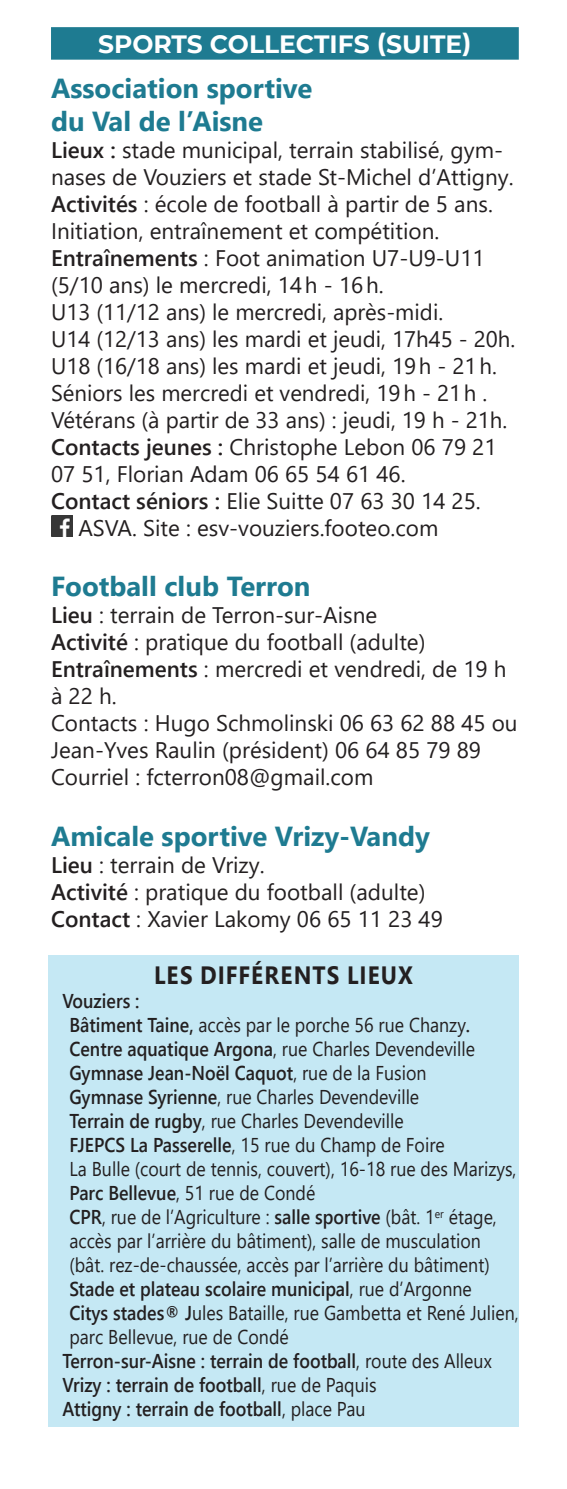
<style>
.page{position:relative;width:567px;height:1489px;background:#fff}
.page>*{position:absolute;margin:0;border:0;box-sizing:border-box;transform-origin:0 0}
.t1{font:700 27.5px/33px "Segoe UI";color:#1e7b91}
._2022{font:700 25px "Montserrat";color:#fff}
.t2{font:700 25px "Segoe UI";letter-spacing:.045em;color:#231f20;scale:.9 1}
.t3{font:22.5px/27px "Segoe UI";color:#231f20}
.t4{font:20px/24px "Segoe UI";color:#231f20;scale:.89 1}
.t5{font:600 20px "Segoe UI";color:#231f20;scale:.89 1}
.s1{font-weight:600}
.s2{font-weight:400}
</style>
<div class="page">
<div style="left:51px;top:27px;width:468px;height:33px;background:#1e7b91"></div>
<img style="left:51px;top:515px;width:21px;height:21px">
<div style="left:48px;top:955px;width:471px;height:471px;background:#c5e8f4"></div>
<p class="_2022" style="left:98px;top:26px;width:375px">SPORTS COLLECTIFS (SUITE)</p>
<p class="t1" style="left:51px;top:70px;width:263px">Association sportive du Val de l’Aisne</p>
<p class="t3" style="left:51px;top:135px;width:464px"><span class="s1">Lieux :</span> stade municipal, terrain stabilisé, gym&shy;nases de Vouziers et stade St-Michel d’Attigny.</p>
<p class="t3" style="left:51px;top:189px;width:443px"><span class="s1">Activités</span> : école de football à partir de 5 ans.</p>
<p class="t3" style="left:51px;top:216px;width:390px">Initiation, entraînement et compétition.</p>
<p class="t3" style="left:51px;top:243px;width:435px"><span class="s1">Entraînements</span> : Foot animation U7-U9-U11 (5/10 ans) le mercredi, 14h - 16h.</p>
<p class="t3" style="left:51px;top:297px;width:394px">U13 (11/12 ans) le mercredi, après-midi.</p>
<p class="t3" style="left:51px;top:324px;width:466px">U14 (12/13 ans) les mardi et jeudi, 17h45 - 20h.</p>
<p class="t3" style="left:51px;top:351px;width:458px">U18 (16/18 ans) les mardi et jeudi, 19h - 21h.<br>Séniors les mercredi et vendredi, 19h - 21h .<br>Vétérans (à partir de 33 ans) : jeudi, 19 h - 21h.<br><span class="s1">Contacts jeunes :</span> Christophe Lebon 06 79 21<br>07 51, Florian Adam 06 65 54 61 46.</p>
<p class="t3" style="left:51px;top:486px;width:431px"><span class="s1">Contact séniors :</span> Elie Suitte 07 63 30 14 25.</p>
<p class="t3" style="left:78px;top:513px;width:361px">ASVA. Site : esv-vouziers.footeo.com</p>
<p class="t1" style="left:51px;top:568px;width:261px">Football club Terron</p>
<p class="t3" style="left:51px;top:600px;width:328px"><span class="s1">Lieu</span> : terrain de Terron-sur-Aisne</p>
<p class="t3" style="left:51px;top:627px;width:376px"><span class="s1">Activité</span> : pratique du football (adulte)</p>
<p class="t3" style="left:51px;top:654px;width:457px"><span class="s1">Entraînements</span> : mercredi et vendredi, de 19 h à 22 h.</p>
<p class="t3" style="left:51px;top:708px;width:468px">Contacts : Hugo Schmolinski 06 63 62 88 45 ou<br>Jean-Yves Raulin (président) 06 64 85 79 89</p>
<p class="t3" style="left:51px;top:762px;width:324px">Courriel : fcterron08@gmail.com</p>
<p class="t1" style="left:51px;top:817px;width:380px">Amicale sportive Vrizy-Vandy</p>
<p class="t3" style="left:51px;top:849px;width:215px"><span class="s1">Lieu</span> : terrain de Vrizy.</p>
<p class="t3" style="left:51px;top:876px;width:376px"><span class="s1">Activité</span> : pratique du football (adulte)</p>
<p class="t3" style="left:51px;top:903px;width:393px"><span class="s1">Contact</span> : Xavier Lakomy 06 65 11 23 49</p>
<p class="t2" style="left:154px;top:951px;width:289px">LES DIFFÉRENTS LIEUX</p>
<p class="t5" style="left:62px;top:982px;width:88px">Vouziers :</p>
<p class="t4" style="left:69px;top:1011px;width:457px"><span class="s1">Bâtiment Taine,</span> accès par le porche 56 rue Chanzy<span class="s1">.<br>Centre aquatique Argona</span>, rue Charles Devendeville</p>
<p class="t5" style="left:69px;top:1054px;width:403px">Gymnase Jean-Noël Caquot<span class="s2">, rue de la Fusion</span></p>
<p class="t4" style="left:69px;top:1083px;width:395px"><span class="s1">Gymnase Syrienne</span>, rue Charles Devendeville</p>
<p class="t4" style="left:69px;top:1107px;width:377px"><span class="s1">Terrain de rugby</span>, rue Charles Devendeville</p>
<p class="t4" style="left:69px;top:1131px;width:423px"><span class="s1">FJEPCS La Passerelle</span>, 15 rue du Champ de Foire</p>
<p class="t4" style="left:69px;top:1155px;width:504px">La Bulle (court de tennis, couvert), 16-18 rue des Marizys,</p>
<p class="t4" style="left:69px;top:1179px;width:278px"><span class="s1">Parc Bellevue</span>, 51 rue de Condé</p>
<p class="t4" style="left:69px;top:1203px;width:482px"><span class="s1">CPR</span>, rue de l’Agriculture : <span class="s1">salle sportive</span> (bât. 1<sup>er</sup> étage, accès par l’arrière du bâtiment), salle de musculation (bât. rez-de-chaussée, accès par l’arrière du bâtiment)</p>
<p class="t5" style="left:69px;top:1270px;width:454px">Stade et plateau scolaire municipal<span class="s2">, rue d’Argonne</span></p>
<p class="t4" style="left:69px;top:1299px;width:506px"><span class="s1">Citys stades® J</span>ules Bataille, rue Gambetta et René Julien, parc Bellevue, rue de Condé</p>
<p class="t5" style="left:62px;top:1342px;width:484px">Terron-sur-Aisne : terrain de football<span class="s2">, route des Alleux</span></p>
<p class="t5" style="left:62px;top:1366px;width:355px">Vrizy : terrain de football<span class="s2">, rue de Paquis</span></p>
<p class="t5" style="left:62px;top:1390px;width:342px">Attigny : terrain de football<span class="s2">, place Pau</span></p>
</div>
